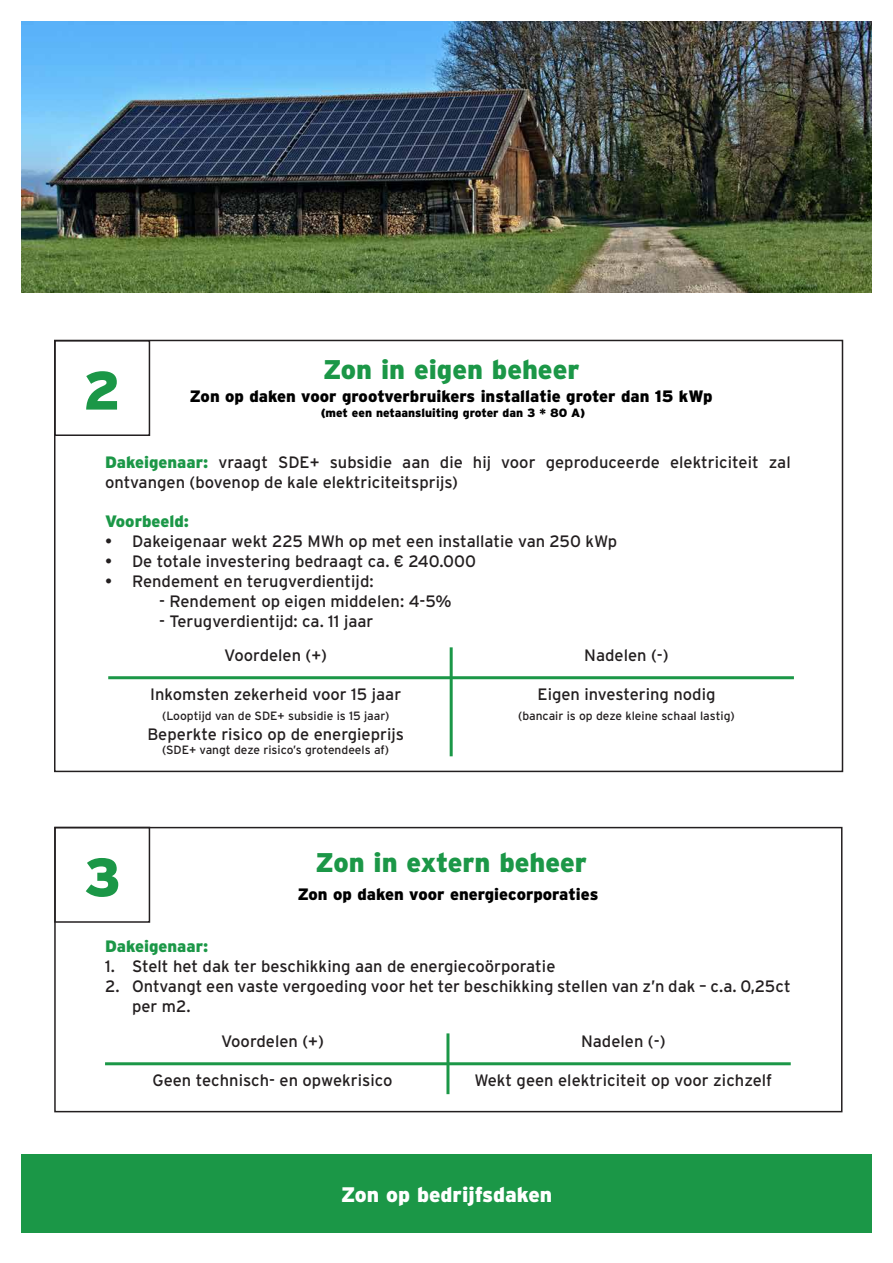
<style>
.page{position:relative;width:893px;height:1263px;background:#fff}
.page>*{position:absolute;margin:0;border:0;box-sizing:border-box;transform-origin:0 0}
.t1{font:900 54px "Interstate";color:#1b9747}
.t2{font:900 27px "Interstate";color:#1b9747}
.t3{font:900 21px "Interstate";color:#fff}
.t4{font:16.5px/19.8px "Interstate";color:#231f20}
.t5{font:900 16.5px "Interstate";color:#000}
.t6{font:900 16.5px "Interstate";color:#1b9747}
.t7{font:12px "Interstate";color:#231f20}
.t8{font:900 12px "Interstate";color:#000}
.s1{font-weight:900;color:#1b9747}
</style>
<div class="page">
<img style="left:21px;top:21px;width:851px;height:271px">
<hr style="left:108px;top:676px;width:686px;height:3px;background:#1b9747">
<hr style="left:450px;top:647px;width:3px;height:109px;background:#1b9747">
<div style="left:54px;top:340px;width:96px;height:96px;border:2px solid #231f20"></div>
<div style="left:54px;top:827px;width:788px;height:285px;border:2px solid #231f20"></div>
<hr style="left:105px;top:1062px;width:686px;height:3px;background:#1b9747">
<hr style="left:446px;top:1033px;width:3px;height:61px;background:#1b9747">
<div style="left:54px;top:827px;width:96px;height:96px;border:2px solid #231f20"></div>
<div style="left:21px;top:1154px;width:851px;height:79px;background:#1b9747"></div>
<h1 class="t1" style="left:83px;top:358px;width:39px">2</h1>
<h2 class="t2" style="left:323px;top:353px;width:258px">Zon in eigen beheer</h2>
<p class="t5" style="left:189px;top:386px;width:525px">Zon op daken voor grootverbruikers installatie groter dan 15 kWp</p>
<p class="t8" style="left:321px;top:405px;width:266px">(met een netaansluiting groter dan 3 * 80 A)</p>
<p class="t4" style="left:105px;top:452px;width:687px"><span class="s1">Dakeigenaar:</span> vraagt SDE+ subsidie aan die hij voor geproduceerde elektriciteit zal ontvangen (bovenop de kale elektriciteitsprijs)</p>
<p class="t6" style="left:105px;top:512px;width:86px">Voorbeeld:</p>
<p class="t4" style="left:105px;top:531px;width:514px">• Dakeigenaar wekt 225 MWh op met een installatie van 250 kWp</p>
<p class="t4" style="left:105px;top:551px;width:372px">• De totale investering bedraagt ca. € 240.000</p>
<p class="t4" style="left:105px;top:571px;width:270px">• Rendement en terugverdientijd:</p>
<p class="t4" style="left:159px;top:591px;width:294px">- Rendement op eigen middelen: 4-5%</p>
<p class="t4" style="left:159px;top:611px;width:216px">- Terugverdientijd: ca. 11 jaar</p>
<p class="t4" style="left:224px;top:645px;width:104px">Voordelen (+)</p>
<p class="t4" style="left:150px;top:684px;width:253px">Inkomsten zekerheid voor 15 jaar</p>
<p class="t7" style="left:162px;top:708px;width:229px">(Looptijd van de SDE+ subsidie is 15 jaar)</p>
<p class="t4" style="left:147px;top:724px;width:258px">Beperkte risico op de energieprijs</p>
<p class="t7" style="left:162px;top:743px;width:229px">(SDE+ vangt deze risico’s grotendeels af)</p>
<p class="t4" style="left:584px;top:645px;width:86px">Nadelen (-)</p>
<p class="t4" style="left:537px;top:684px;width:179px">Eigen investering nodig</p>
<p class="t7" style="left:518px;top:708px;width:218px">(bancair is op deze kleine schaal lastig)</p>
<h1 class="t1" style="left:84px;top:844px;width:38px">3</h1>
<h2 class="t2" style="left:315px;top:846px;width:273px">Zon in extern beheer</h2>
<p class="t5" style="left:297px;top:884px;width:302px">Zon op daken voor energiecorporaties</p>
<p class="t6" style="left:105px;top:936px;width:105px">Dakeigenaar:</p>
<p class="t4" style="left:105px;top:956px;width:452px">1. Stelt het dak ter beschikking aan de energiecoörporatie</p>
<p class="t4" style="left:132px;top:976px;width:660px;text-indent:-27px">2. Ontvangt een vaste vergoeding voor het ter beschikking stellen van z’n dak – c.a. 0,25ct per m2.</p>
<p class="t4" style="left:221px;top:1031px;width:104px">Voordelen (+)</p>
<p class="t4" style="left:152px;top:1070px;width:242px">Geen technisch- en opwekrisico</p>
<p class="t4" style="left:581px;top:1031px;width:86px">Nadelen (-)</p>
<p class="t4" style="left:474px;top:1070px;width:299px">Wekt geen elektriciteit op voor zichzelf</p>
<p class="t3" style="left:341px;top:1182px;width:213px">Zon op bedrijfsdaken</p>
</div>
